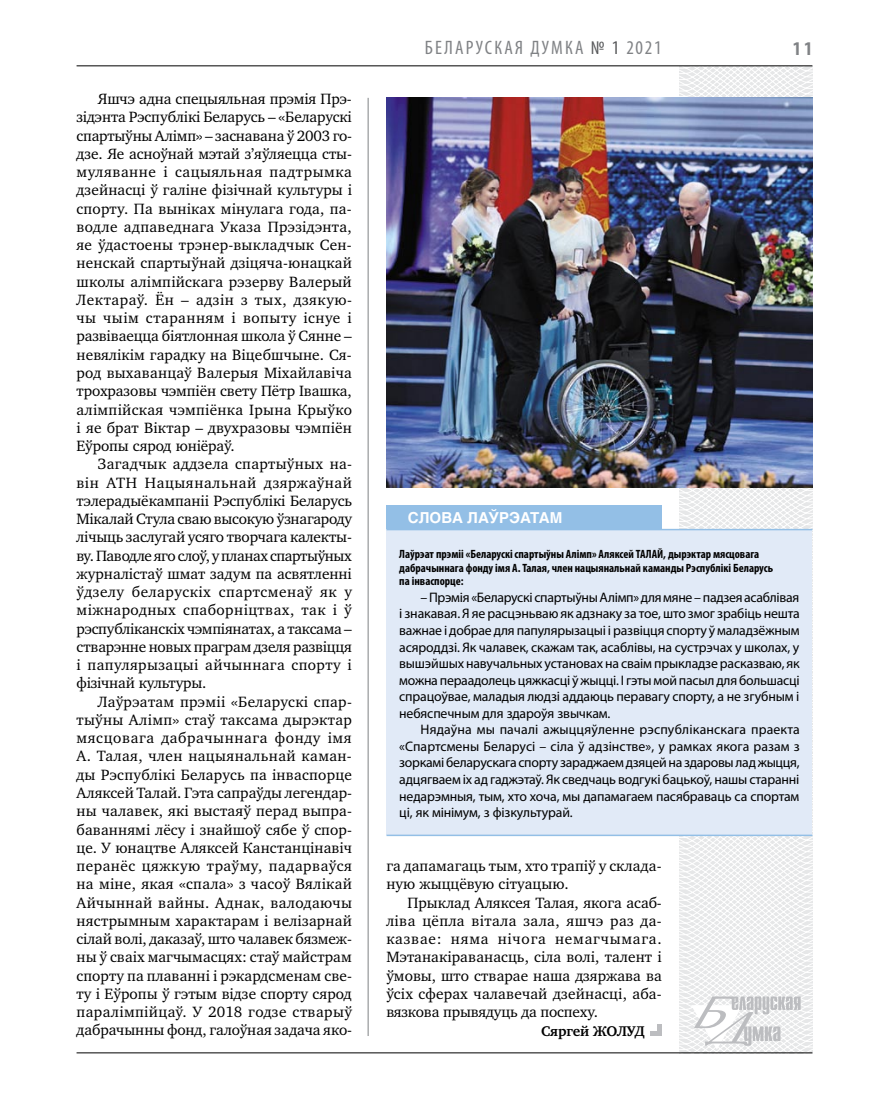
<style>
.page{position:relative;width:872px;height:1106px;background:#fff}
.page>*{position:absolute;margin:0;border:0;box-sizing:border-box;transform-origin:0 0}
.t1{font:condensed 19.5px "Myriad Pro";letter-spacing:.11em;color:#808285}
.t2{font:700 condensed 19.5px "Myriad Pro";color:#808285}
.t3{font:15.3px/18.3px "Charter C";letter-spacing:.005em;color:#000;text-align:justify}
.t4{font:700 15px "Helios";color:#fff}
.t5{font:700 14.4px "Charter C";letter-spacing:-.01em;color:#000}
.t6{font:13.8px/16.5px "Myriad Pro";letter-spacing:-.01em;color:#000;text-align:justify}
.t7{font:700 condensed 12px/13.5px "Myriad Pro";color:#000}
.s1{color:#58595b}
</style>
<div class="page">
<hr style="left:368px;top:98px;width:1px;height:938px;background:#808285">
<svg style="left:621px;top:65px;width:192px;height:989px"></svg>
<svg style="left:691px;top:996px;width:109px;height:53px"></svg>
<hr style="left:77px;top:65px;width:735px;height:1px;background:#000">
<hr style="left:77px;top:1052px;width:735px;height:1px;background:#000">
<img style="left:386px;top:97px;width:426px;height:390px">
<div style="left:386px;top:529px;width:426px;height:305px;background:#e1eaf7"></div>
<div style="left:386px;top:506px;width:276px;height:23px;background:#93bfe6"></div>
<hr style="left:386px;top:529px;width:426px;height:1px;background:#93bfe6">
<hr style="left:386px;top:834px;width:426px;height:2px;background:#93bfe6">
<div style="left:657px;top:1023px;width:5px;height:12px;background:#bcbdc0"></div>
<hr style="left:650px;top:1031px;width:12px;height:4px;background:#bcbdc0">
<p class="t3" style="left:77px;top:90px;width:277px;text-indent:21px">Яшчэ адна спецыяльная прэмія Прэ&shy;зідэнта Рэспублікі Беларусь – «Беларускі спартыўны Алімп» – заснавана ў 2003 го&shy;дзе. Яе асноўнай мэтай з’яўляецца сты&shy;муляванне і сацыяльная падтрымка дзейнасці ў галіне фізічнай культуры і спорту. Па выніках мінулага года, па&shy;водле адпаведнага Указа Прэзідэнта, яе ўдастоены трэнер-выкладчык Сен&shy;ненскай спартыўнай дзіцяча-юнацкай школы алімпійскага рэзерву Валерый Лектараў. Ён – адзін з тых, дзякую&shy;чы чыім старанням і вопыту існуе і развіваецца біятлонная школа ў Сянне – невялікім гарадку на Віцебшчыне. Ся&shy;род выхаванцаў Валерыя Міхайлавіча трохразовы чэмпіён свету Пётр Івашка, алімпійская чэмпіёнка Ірына Крыўко і яе брат Віктар – двухразовы чэмпіён Еўропы сярод юніёраў.</p>
<p class="t3" style="left:77px;top:455px;width:277px;text-indent:21px">Загадчык аддзела спартыўных на&shy;він АТН Нацыянальнай дзяржаўнай тэлерадыёкампаніі Рэспублікі Беларусь Мікалай Стула сваю высокую ўзнагароду лічыць заслугай усяго творчага калекты&shy;ву. Паводле яго слоў, у планах спартыўных журналістаў шмат задум па асвятленні ўдзелу беларускіх спартсменаў як у міжнародных спаборніцтвах, так і ў рэспубліканскіх чэмпіянатах, а таксама – стварэнне новых праграм дзеля развіцця і папулярызацыі айчыннага спорту і фізічнай культуры.</p>
<p class="t3" style="left:77px;top:692px;width:277px;text-indent:21px">Лаўрэатам прэміі «Беларускі спар&shy;тыўны Алімп» стаў таксама дырэктар мясцовага дабрачыннага фонду імя А. Талая, член нацыянальнай каман&shy;ды Рэспублікі Беларусь па інваспорце Аляксей Талай. Гэта сапраўды легендар&shy;ны чалавек, які выстаяў перад выпра&shy;баваннямі лёсу і знайшоў сябе ў спор&shy;це. У юнацтве Аляксей Канстанцінавіч перанёс цяжкую траўму, падарваўся на міне, якая «спала» з часоў Вялікай Айчыннай вайны. Аднак, валодаючы нястрымным характарам і велізарнай сілай волі, даказаў, што чалавек бязмеж&shy;ны ў сваіх магчымасцях: стаў майстрам спорту па плаванні і рэкардсменам све&shy;ту і Еўропы ў гэтым відзе спорту сярод паралімпійцаў. У 2018 годзе стварыў дабрачынны фонд, галоўная задача яко-</p>
<p class="t1" style="left:425px;top:36px;width:238px">БЕЛАРУСКАЯ ДУМКА <span class="s1">№ 1</span> 2021</p>
<p class="t2" style="left:793px;top:37px;width:21px">11</p>
<p class="t4" style="left:408px;top:509px;width:156px">СЛОВА лаўрэатам</p>
<p class="t7" style="left:399px;top:547px;width:375px">Лаўрэат прэміі «Беларускі спартыўны Алімп» Аляксей ТАЛАЙ, дырэктар мясцовага дабрачыннага фонду імя А. Талая, член нацыянальнай каманды Рэспублікі Беларусь па інваспорце:</p>
<p class="t6" style="left:399px;top:588px;width:402px;text-indent:21px">– Прэмія «Беларускі спартыўны Алімп» для мяне – падзея асаблівая і знакавая. Я яе расцэньваю як адзнаку за тое, што змог зрабіць нешта важнае і добрае для папулярызацыі і развіцця спорту ў маладзёжным асяроддзі. Як чалавек, скажам так, асаблівы, на сустрэчах у школах, у вышэйшых навучальных установах на сваім прыкладзе расказваю, як можна пераадолець цяжкасці ў жыцці. І гэты мой пасыл для большасці спрацоўвае, маладыя людзі аддаюць перавагу спорту, а не згубным і небяспечным для здароўя звычкам.</p>
<p class="t6" style="left:399px;top:721px;width:402px;text-indent:21px">Нядаўна мы пачалі ажыццяўленне рэспубліканскага праекта «Спартсмены Беларусі – сіла ў адзінстве», у рамках якога разам з зоркамі беларускага спорту зараджаем дзяцей на здаровы лад жыцця, адцягваем іх ад гаджэтаў. Як сведчаць водгукі бацькоў, нашы старанні недарэмныя, тым, хто хоча, мы дапамагаем пасябраваць са спортам ці, як мінімум, з фізкультурай.</p>
<p class="t3" style="left:386px;top:856px;width:277px">га дапамагаць тым, хто трапіў у склада&shy;ную жыццёвую сітуацыю.</p>
<p class="t3" style="left:386px;top:893px;width:277px;text-indent:21px">Прыклад Аляксея Талая, якога асаб&shy;ліва цёпла вітала зала, яшчэ раз да&shy;казвае: няма нічога немагчымага.<br>Мэтанакіраванасць, сіла волі, талент і ўмовы, што стварае наша дзяржава ва ўсіх сферах чалавечай дзейнасці, аба&shy;вязкова прывядуць да поспеху.</p>
<p class="t5" style="left:541px;top:1022px;width:105px">Сяргей ЖОЛУД</p>
</div>
